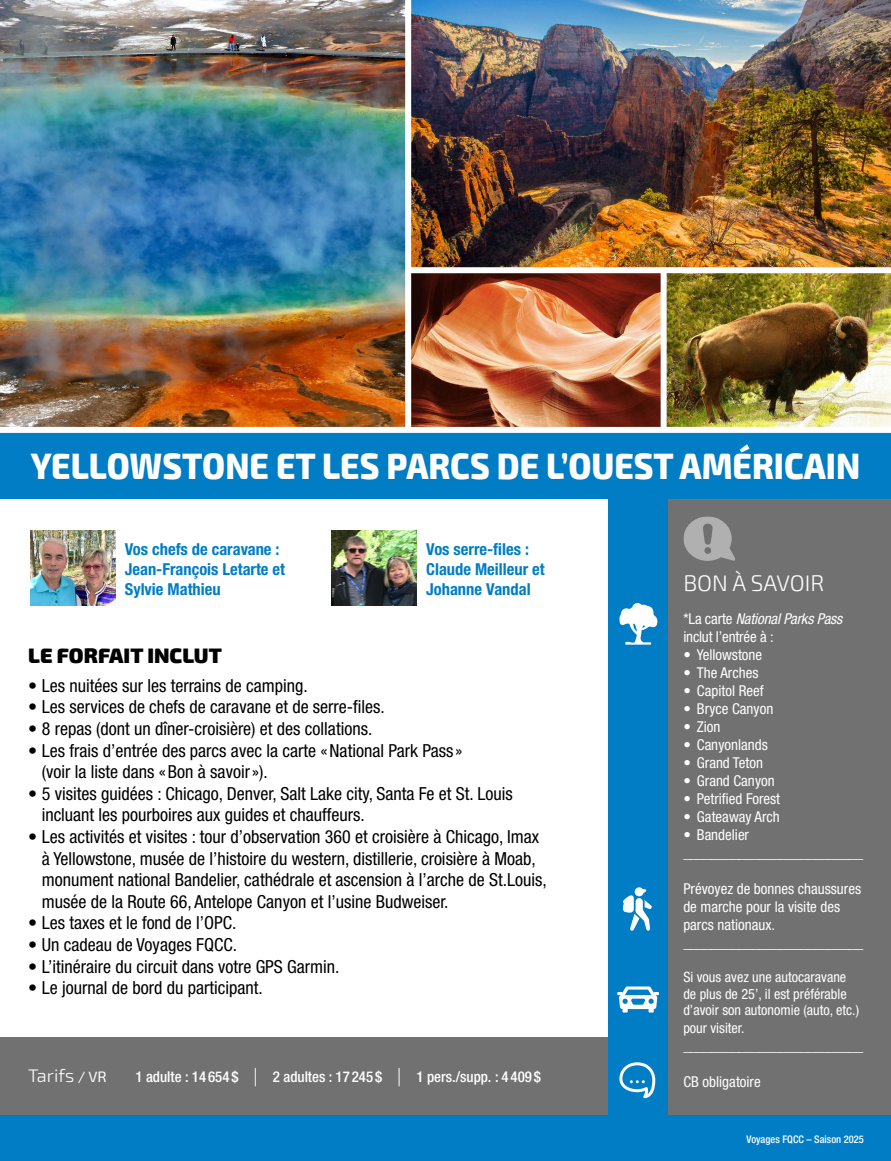
<style>
.page{position:relative;width:891px;height:1161px;background:#fff}
.page>*{position:absolute;margin:0;border:0;box-sizing:border-box;transform-origin:0 0}
.t1{font:800 36px "Exo 2";color:#fff;scale:.92 1}
.t2{font:300 22.5px "Exo 2";color:#fff}
.t3{font:900 21px "Exo 2";color:#000}
.t4{font:300 18.3px "Exo 2";color:#fff}
.t5{font:condensed 18px/21.6px "Helvetica Neue";color:#000}
.t6{font:700 condensed 16.5px/19.8px "Helvetica Neue";color:#007dc5}
.t7{font:condensed 15px/18px "Helvetica Neue";color:#fff}
.t8{font:700 condensed 15px "Helvetica Neue";color:#fff}
.t9{font:500 condensed 14.85px "Helvetica Neue";color:#fff}
.t10{font:condensed 14.25px/16.5px "Helvetica Neue";color:#fff}
.t11{font:500 condensed 10.5px "Helvetica Neue";color:#fff}
.s1{font-weight:100;font-size:24.9px}
.s2{font-weight:400;font-size:14.85px}
.s3{font-style:italic}
</style>
<div class="page">
<img style="left:411px;top:0;width:480px;height:267px">
<div style="left:668px;top:498px;width:223px;height:663px;background:#717171"></div>
<div style="left:0;top:1037px;width:609px;height:124px;background:#717171"></div>
<div style="left:609px;top:494px;width:59px;height:667px;background:#007dc5"></div>
<div style="left:0;top:1115px;width:891px;height:46px;background:#007dc5"></div>
<svg style="left:683px;top:516px;width:52px;height:45px"></svg>
<img style="left:411px;top:273px;width:250px;height:154px">
<img style="left:0;top:0;width:405px;height:427px">
<img style="left:667px;top:273px;width:224px;height:154px">
<div style="left:0;top:430px;width:891px;height:68px;background:#007dc5"></div>
<div style="left:0;top:427px;width:891px;height:6px;background:#fff"></div>
<img style="left:31px;top:531px;width:85px;height:75px">
<img style="left:332px;top:531px;width:85px;height:75px">
<svg style="left:619px;top:603px;width:39px;height:42px"></svg>
<svg style="left:635px;top:887px;width:9px;height:9px"></svg>
<svg style="left:623px;top:889px;width:29px;height:42px"></svg>
<svg style="left:619px;top:1062px;width:36px;height:36px"></svg>
<div style="left:623px;top:1004px;width:5px;height:9px;background:#fff"></div>
<div style="left:649px;top:1004px;width:5px;height:9px;background:#fff"></div>
<svg style="left:617px;top:987px;width:42px;height:22px"></svg>
<h1 class="t1" style="left:31px;top:445px;width:903px">YELLOWSTONE ET LES PARCS DE L’OUEST AMÉRICAIN</h1>
<p class="t6" style="left:125px;top:539px;width:162px">Vos chefs de caravane :<br>Jean-François Letarte et<br>Sylvie Mathieu</p>
<p class="t6" style="left:426px;top:539px;width:120px">Vos serre-files :<br>Claude Meilleur et<br>Johanne Vandal</p>
<p class="t3" style="left:28px;top:643px;width:195px">LE FORFAIT INCLUT</p>
<p class="t5" style="left:28px;top:674px;width:281px">• Les nuitées sur les terrains de camping.</p>
<p class="t5" style="left:28px;top:696px;width:358px">• Les services de chefs de caravane et de serre-files.</p>
<p class="t5" style="left:28px;top:718px;width:346px">• 8 repas (dont un dîner-croisière) et des collations.</p>
<p class="t5" style="left:42px;top:739px;width:422px;text-indent:-13px">• Les frais d’entrée des parcs avec la carte «National Park Pass » (voir la liste dans «Bon à savoir»).</p>
<p class="t5" style="left:42px;top:782px;width:472px;text-indent:-14px">• 5 visites guidées : Chicago, Denver, Salt Lake city, Santa Fe et St. Louis incluant les pourboires aux guides et chauffeurs.</p>
<p class="t5" style="left:42px;top:826px;width:506px;text-indent:-14px">• Les activités et visites : tour d’observation 360 et croisière à Chicago, Imax à Yellowstone, musée de l’histoire du western, distillerie, croisière à Moab, monument national Bandelier, cathédrale et ascension à l’arche de St.Louis, musée de la Route 66, Antelope Canyon et l’usine Budweiser.</p>
<p class="t5" style="left:28px;top:912px;width:210px">• Les taxes et le fond de l’OPC.</p>
<p class="t5" style="left:28px;top:934px;width:210px">• Un cadeau de Voyages FQCC.</p>
<p class="t5" style="left:28px;top:955px;width:313px">• L’itinéraire du circuit dans votre GPS Garmin.</p>
<p class="t5" style="left:28px;top:977px;width:236px">• Le journal de bord du participant.</p>
<p class="t9" style="left:135px;top:1068px;width:268px">1 adulte : 14 654 $ <span class="s1">|</span> 2 adultes : 17 245 $ <span class="s1">|</span></p>
<p class="t4" style="left:28px;top:1065px;width:80px">Tarifs <span class="s2">/ VR</span></p>
<p class="t9" style="left:416px;top:1068px;width:126px">1 pers./supp. : 4 409 $</p>
<p class="t2" style="left:683px;top:570px;width:143px">BON À SAVOIR</p>
<p class="t7" style="left:683px;top:609px;width:160px">*La carte <span class="s3">National Parks Pass </span>inclut l’entrée à :</p>
<p class="t7" style="left:683px;top:645px;width:80px">• Yellowstone</p>
<p class="t7" style="left:683px;top:663px;width:77px">• The Arches</p>
<p class="t7" style="left:683px;top:681px;width:82px">• Capitol Reef</p>
<p class="t7" style="left:683px;top:699px;width:91px">• Bryce Canyon</p>
<p class="t7" style="left:683px;top:717px;width:39px">• Zion</p>
<p class="t7" style="left:683px;top:735px;width:86px">• Canyonlands</p>
<p class="t7" style="left:683px;top:753px;width:81px">• Grand Teton</p>
<p class="t7" style="left:683px;top:771px;width:93px">• Grand Canyon</p>
<p class="t7" style="left:683px;top:789px;width:98px">• Petrified Forest</p>
<p class="t7" style="left:683px;top:807px;width:98px">• Gateaway Arch</p>
<p class="t7" style="left:683px;top:825px;width:67px">• Bandelier</p>
<p class="t8" style="left:683px;top:843px;width:181px">__________________________</p>
<p class="t7" style="left:683px;top:879px;width:179px">Prévoyez de bonnes chaussures de marche pour la visite des parcs nationaux.</p>
<p class="t8" style="left:683px;top:933px;width:181px">__________________________</p>
<p class="t10" style="left:683px;top:969px;width:177px">Si vous avez une autocaravane de plus de 25’, il est préférable d’avoir son autonomie (auto, etc.)</p>
<p class="t10" style="left:683px;top:1020px;width:63px">pour visiter.</p>
<p class="t8" style="left:683px;top:1037px;width:181px">__________________________</p>
<p class="t7" style="left:683px;top:1073px;width:79px">CB obligatoire</p>
<p class="t11" style="left:747px;top:1133px;width:119px">Voyages FQCC – Saison 2025</p>
</div>
